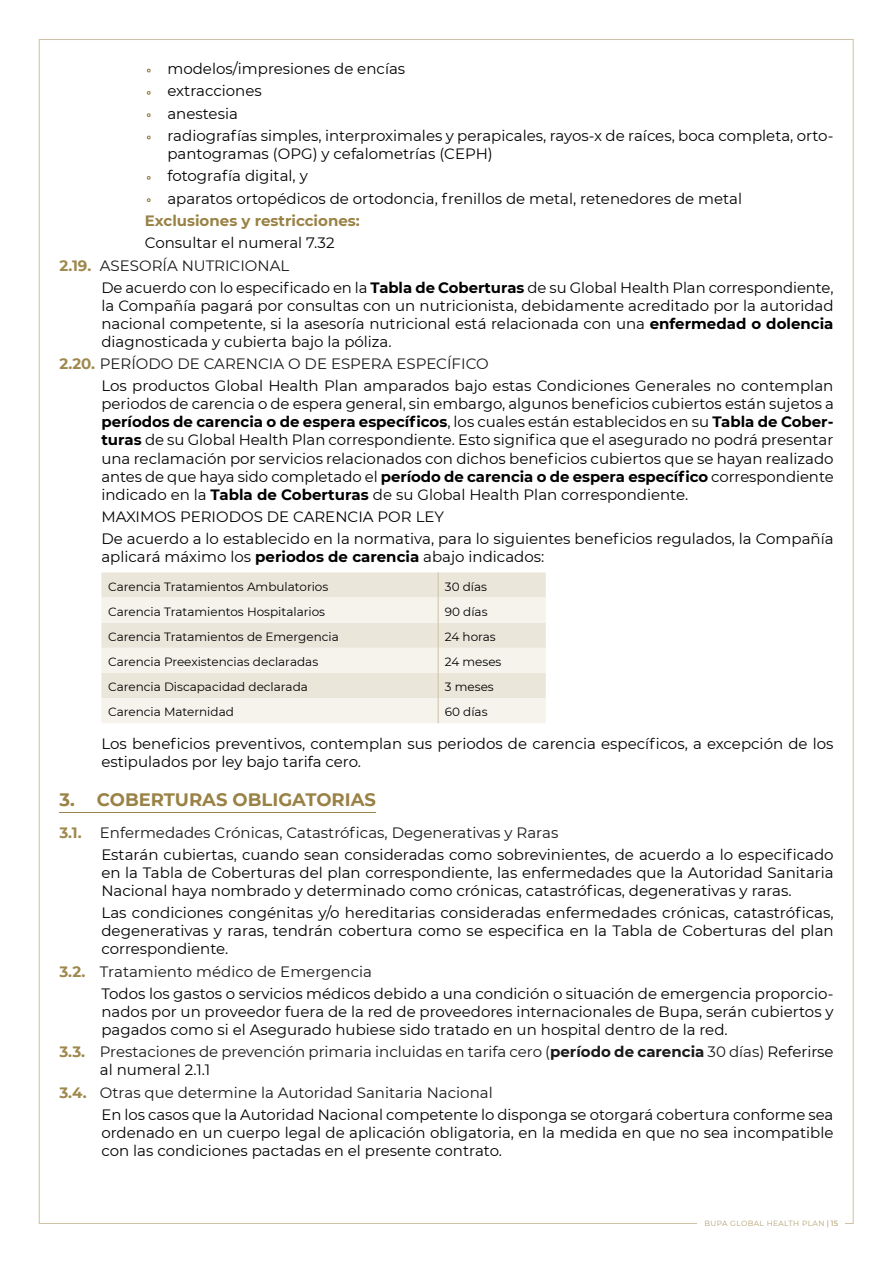
<style>
.page{position:relative;width:893px;height:1263px;background:#fff}
.page>*{position:absolute;margin:0;border:0;box-sizing:border-box;transform-origin:0 0}
.t1{font:700 18px "Montserrat";color:#998245}
.t2{font:15px/18px "Montserrat";color:#000}
.t3{font:15px/18px "Montserrat";color:#191919}
.t4{font:12px "Montserrat";color:#000}
.t5{font:7.5px "Montserrat";letter-spacing:.05em;color:#b3a173}
.s1{font-weight:500;color:#998245}
.s2{font-weight:700;color:#998245}
.s3{font-weight:700;color:#9e884e}
.s4{color:#191919}
.s5{font-weight:700}
.s6{color:#000}
.s7{color:#998245}
</style>
<div class="page">
<hr style="left:59px;top:812px;width:317px;height:1px;background:#998245">
<svg style="left:101px;top:572px;width:445px;height:26px;background:#ebe6db"></svg>
<svg style="left:101px;top:598px;width:445px;height:125px;background:#f1ede4"></svg>
<svg style="left:438px;top:572px;width:1px;height:151px"></svg>
<p class="t2" style="left:146px;top:59px;width:260px"><span class="s1">•</span> modelos/impresiones de encías</p>
<p class="t2" style="left:146px;top:81px;width:117px"><span class="s1">•</span> extracciones</p>
<p class="t2" style="left:146px;top:104px;width:93px"><span class="s1">•</span> anestesia</p>
<p class="t2" style="left:167px;top:126px;width:668px;text-indent:-21px"><span class="s1">•</span> radiografías simples, interproximales y perapicales, rayos-x de raíces, boca completa, orto&shy;pantogramas (OPG) y cefalometrías (CEPH)</p>
<p class="t2" style="left:146px;top:166px;width:163px"><span class="s1">•</span> fotografía digital, y</p>
<p class="t2" style="left:145px;top:186px;width:599px;line-height:22.4px"><span class="s1">•</span> aparatos ortopédicos de ortodoncia, frenillos de metal, retenedores de metal<br><span class="s2">Exclusiones y restricciones:</span></p>
<p class="t2" style="left:59px;top:231px;width:277px;line-height:22.4px;text-indent:86px">Consultar el numeral 7.32<br><span class="s3">2.19.</span> <span class="s4">ASESORÍA NUTRICIONAL</span></p>
<p class="t2" style="left:101px;top:278px;width:734px;text-align:justify">De acuerdo con lo especificado en la <span class="s5">Tabla de Coberturas</span> de su Global Health Plan correspondiente, la Compañía pagará por consultas con un nutricionista, debidamente acreditado por la autoridad nacional competente, si la asesoría nutricional está relacionada con una <span class="s5">enfermedad o dolencia </span>diagnosticada y cubierta bajo la póliza.</p>
<p class="t2" style="left:101px;top:352px;width:733px;line-height:22.4px;text-indent:-42px"><span class="s3">2.20.</span> <span class="s4">PERÍODO DE CARENCIA O DE ESPERA ESPECÍFICO<br></span>Los productos Global Health Plan amparados bajo estas Condiciones Generales no contemplan</p>
<p class="t2" style="left:101px;top:395px;width:734px;text-align:justify">periodos de carencia o de espera general, sin embargo, algunos beneficios cubiertos están sujetos a <span class="s5">períodos de carencia o de espera específicos</span>, los cuales están establecidos en su <span class="s5">Tabla de Cober&shy;turas</span> de su Global Health Plan correspondiente. Esto significa que el asegurado no podrá presentar una reclamación por servicios relacionados con dichos beneficios cubiertos que se hayan realizado antes de que haya sido completado el <span class="s5">período de carencia o de espera específico</span> correspondiente indicado en la <span class="s5">Tabla de Coberturas</span> de su Global Health Plan correspondiente.</p>
<p class="t2" style="left:101px;top:505px;width:734px;line-height:22.4px">MAXIMOS PERIODOS DE CARENCIA POR LEY<br>De acuerdo a lo establecido en la normativa, para lo siguientes beneficios regulados, la Compañía</p>
<p class="t2" style="left:101px;top:547px;width:444px">aplicará máximo los <span class="s5">periodos de carencia</span> abajo indicados:</p>
<p class="t4" style="left:108px;top:578px;width:222px">Carencia Tratamientos Ambulatorios</p>
<p class="t4" style="left:445px;top:578px;width:44px">30 días</p>
<p class="t4" style="left:108px;top:603px;width:218px">Carencia Tratamientos Hospitalarios</p>
<p class="t4" style="left:445px;top:603px;width:44px">90 días</p>
<p class="t4" style="left:108px;top:628px;width:232px">Carencia Tratamientos de Emergencia</p>
<p class="t4" style="left:445px;top:628px;width:52px">24 horas</p>
<p class="t4" style="left:108px;top:654px;width:212px">Carencia Preexistencias declaradas</p>
<p class="t4" style="left:445px;top:654px;width:58px">24 meses</p>
<p class="t4" style="left:108px;top:679px;width:201px">Carencia Discapacidad declarada</p>
<p class="t4" style="left:445px;top:679px;width:50px">3 meses</p>
<p class="t4" style="left:108px;top:704px;width:127px">Carencia Maternidad</p>
<p class="t4" style="left:445px;top:704px;width:44px">60 días</p>
<p class="t2" style="left:101px;top:734px;width:734px">Los beneficios preventivos, contemplan sus periodos de carencia específicos, a excepción de los estipulados por ley bajo tarifa cero.</p>
<p class="t1" style="left:59px;top:787px;width:318px">3. COBERTURAS OBLIGATORIAS</p>
<p class="t2" style="left:101px;top:820px;width:734px;line-height:22.4px;text-indent:-42px"><span class="s3">3.1.</span> <span class="s4">Enfermedades Crónicas, Catastróficas, Degenerativas y Raras<br></span>Estarán cubiertas, cuando sean consideradas como sobrevinientes, de acuerdo a lo especificado</p>
<p class="t2" style="left:101px;top:863px;width:734px">en la Tabla de Coberturas del plan correspondiente, las enfermedades que la Autoridad Sanitaria<br>Nacional haya nombrado y determinado como crónicas, catastróficas, degenerativas y raras.</p>
<p class="t2" style="left:101px;top:903px;width:734px;text-align:justify">Las condiciones congénitas y/o hereditarias consideradas enfermedades crónicas, catastróficas, degenerativas y raras, tendrán cobertura como se especifica en la Tabla de Coberturas del plan correspondiente.</p>
<p class="t2" style="left:101px;top:959px;width:734px;line-height:22.4px;text-indent:-42px"><span class="s3">3.2.</span> <span class="s4">Tratamiento médico de Emergencia<br></span>Todos los gastos o servicios médicos debido a una condición o situación de emergencia proporcio-</p>
<p class="t2" style="left:101px;top:1002px;width:734px">nados por un proveedor fuera de la red de proveedores internacionales de Bupa, serán cubiertos y pagados como si el Asegurado hubiese sido tratado en un hospital dentro de la red.</p>
<p class="t3" style="left:100px;top:1042px;width:735px;text-indent:-40px"><span class="s3">3.3.</span> Prestaciones de prevención primaria incluidas en tarifa cero (<span class="s5">período de carencia</span> 30 días) <span class="s6">Referirse al numeral 2.1.1</span></p>
<p class="t2" style="left:101px;top:1080px;width:733px;line-height:22.4px;text-indent:-42px"><span class="s3">3.4.</span> <span class="s4">Otras que determine la Autoridad Sanitaria Nacional<br></span>En los casos que la Autoridad Nacional competente lo disponga se otorgará cobertura conforme sea</p>
<p class="t2" style="left:101px;top:1123px;width:734px">ordenado en un cuerpo legal de aplicación obligatoria, en la medida en que no sea incompatible con las condiciones pactadas en el presente contrato.</p>
<p class="t5" style="left:704px;top:1218px;width:135px">BUPA GLOBAL HEALTH PLAN <span class="s7">| 15</span></p>
</div>
